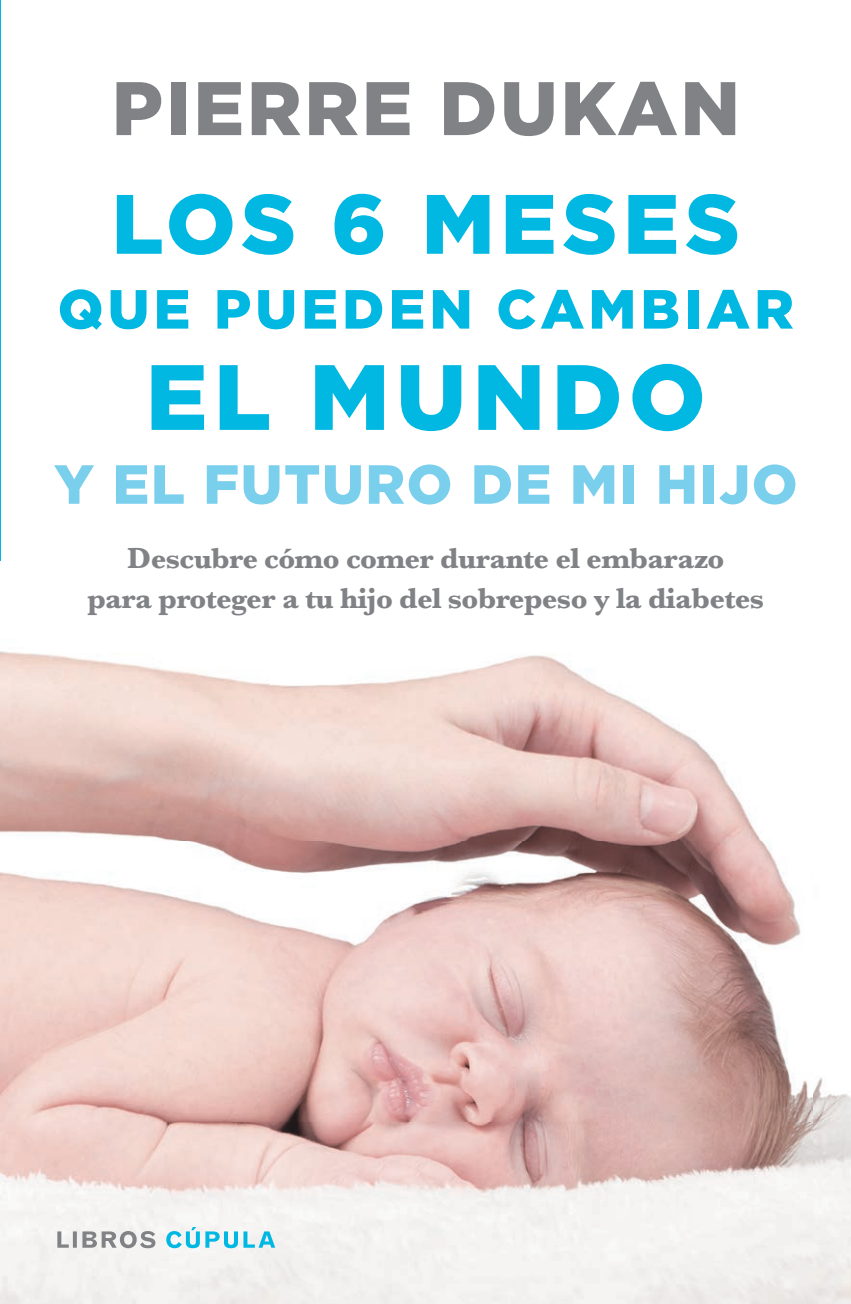
<style>
.page{position:relative;width:851px;height:1304px;background:#fff}
.page>*{position:absolute;margin:0;border:0;box-sizing:border-box;transform-origin:0 0}
.t1{font:900 92.4px "Gotham";letter-spacing:.07em;color:#00b8e2}
.t2{font:900 84px "Gotham";letter-spacing:.07em;color:#00b8e2}
.t3{font:900 75.6px "Gotham";letter-spacing:.04em;color:#808285}
.t4{font:900 55px "Gotham";letter-spacing:.03em;color:#79cfec}
.t5{font:900 55px "Gotham";letter-spacing:.075em;color:#00b8e2}
.t6{font:700 30px/40px "Baskerville";letter-spacing:-.02em;color:#808285;text-align:center}
</style>
<div class="page">
<hr style="left:0;top:0;width:1px;height:1303px;background:#00b8e2">
<img style="left:0;top:561px;width:850px;height:742px">
<svg style="left:57px;top:1230px;width:98px;height:18px"></svg>
<svg style="left:166px;top:1226px;width:109px;height:22px"></svg>
<h3 class="t3" style="left:112px;top:65px;width:629px">PIERRE DUKAN</h3>
<h2 class="t2" style="left:112px;top:175px;width:629px">LOS 6 MESES</h2>
<h3 class="t5" style="left:58px;top:277px;width:737px">QUE PUEDEN CAMBIAR</h3>
<h1 class="t1" style="left:146px;top:344px;width:561px">EL MUNDO</h1>
<h3 class="t4" style="left:54px;top:452px;width:744px">Y EL FUTURO DE MI HIJO</h3>
<p class="t6" style="left:87px;top:538px;width:678px">Descubre cómo comer durante el embarazo<br>para proteger a tu hijo del sobrepeso y la diabetes</p>
</div>
